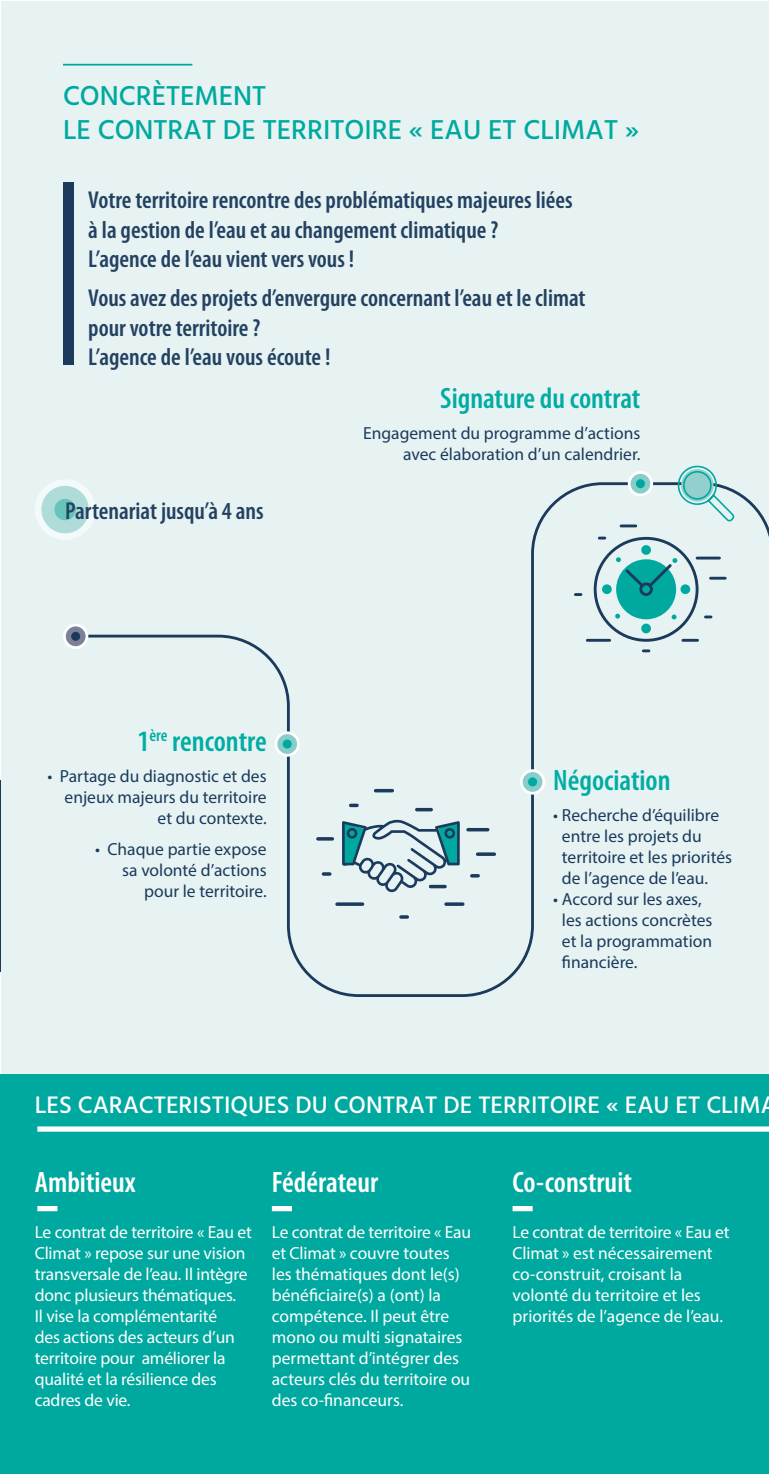
<style>
.page{position:relative;width:769px;height:1474px;background:#fff}
.page>*{position:absolute;margin:0;border:0;box-sizing:border-box;transform-origin:0 0}
.t1{font:600 condensed 29.57px "Myriad Pro";color:#00aca3}
.t2{font:600 condensed 29.57px "Myriad Pro";color:#fff}
.t3{font:500 28px/33.6px "Hind";color:#00a99f}
.t4{font:600 condensed 24.5px/29.4px "Myriad Pro";color:#244162}
.t5{font:500 24.5px "Hind";color:#fff}
.t6{font:17.5px/21px "Myriad Pro";letter-spacing:-.01em;color:#fff}
.t7{font:17.5px/21px "Myriad Pro";color:#1b3a5c;text-align:right}
</style>
<div class="page">
<div style="left:2px;top:1px;width:767px;height:1078px;background:#e6f3f2"></div>
<div style="left:1px;top:1074px;width:768px;height:399px;background:#00a99f"></div>
<svg style="left:81px;top:489px;width:688px;height:508px"></svg>
<div style="left:275px;top:731px;width:25px;height:25px;background:#fff;border-radius:50%"></div>
<div style="left:277px;top:734px;width:20px;height:20px;background:#87cdc9;border-radius:50%"></div>
<div style="left:283px;top:739px;width:9px;height:9px;background:#00a99f;border-radius:50%"></div>
<svg style="left:63px;top:623px;width:25px;height:26px"></svg>
<div style="left:66px;top:626px;width:20px;height:20px;background:#7c8098;border-radius:50%"></div>
<div style="left:71px;top:632px;width:9px;height:9px;background:#1b3a5c;border-radius:50%"></div>
<svg style="left:520px;top:769px;width:25px;height:25px"></svg>
<div style="left:523px;top:772px;width:19px;height:19px;background:#87cdc9;border-radius:50%"></div>
<div style="left:528px;top:777px;width:9px;height:9px;background:#00a99f;border-radius:50%"></div>
<svg style="left:342px;top:819px;width:118px;height:73px"></svg>
<hr style="left:468px;top:828px;width:20px;height:3px;background:#1b3a5c">
<hr style="left:337px;top:902px;width:26px;height:3px;background:#1b3a5c">
<svg style="left:351px;top:803px;width:6px;height:4px"></svg>
<svg style="left:323px;top:872px;width:7px;height:3px"></svg>
<svg style="left:472px;top:874px;width:6px;height:3px"></svg>
<svg style="left:401px;top:915px;width:6px;height:3px"></svg>
<svg style="left:478px;top:852px;width:16px;height:4px"></svg>
<hr style="left:446px;top:902px;width:17px;height:3px;background:#1b3a5c">
<hr style="left:376px;top:789px;width:16px;height:3px;background:#1b3a5c">
<svg style="left:430px;top:884px;width:15px;height:4px"></svg>
<hr style="left:417px;top:808px;width:14px;height:3px;background:#1b3a5c">
<hr style="left:318px;top:837px;width:14px;height:3px;background:#1b3a5c">
<hr style="left:63px;top:64px;width:129px;height:2px;background:#00a99f">
<div style="left:63px;top:182px;width:10px;height:183px;background:#1b3a5c"></div>
<div style="left:37px;top:1205px;width:20px;height:6px;background:#fff"></div>
<div style="left:272px;top:1205px;width:20px;height:6px;background:#fff"></div>
<div style="left:513px;top:1205px;width:20px;height:6px;background:#fff"></div>
<svg style="left:572px;top:465px;width:164px;height:188px"></svg>
<svg style="left:35px;top:480px;width:60px;height:60px"></svg>
<div style="left:54px;top:499px;width:22px;height:21px;background:#68c3bd;border-radius:50%"></div>
<div style="left:37px;top:1126px;width:732px;height:5px;background:#fff"></div>
<hr style="left:0;top:780px;width:1px;height:191px;background:#1b3a5c">
<h2 class="t3" style="left:63px;top:81px;width:578px">CONCRÈTEMENT<br>LE CONTRAT DE TERRITOIRE « EAU ET CLIMAT »</h2>
<h3 class="t4" style="left:88px;top:186px;width:486px">Votre territoire rencontre des problématiques majeures liées à la gestion de l’eau et au changement climatique ?<br>L’agence de l’eau vient vers vous !</h3>
<h3 class="t4" style="left:88px;top:284px;width:499px">Vous avez des projets d’envergure concernant l’eau et le climat pour votre territoire ?<br>L’agence de l’eau vous écoute !</h3>
<h3 class="t4" style="left:65px;top:496px;width:200px">Partenariat jusqu’à 4 ans</h3>
<h1 class="t1" style="left:137px;top:725px;width:131px">1<sup>ère</sup> rencontre</h1>
<p class="t7" style="left:48px;top:765px;width:221px">• Partage du diagnostic et des enjeux majeurs du territoire et du contexte.</p>
<p class="t7" style="left:95px;top:838px;width:173px">• Chaque partie expose sa volonté d’actions pour le territoire.</p>
<h1 class="t1" style="left:440px;top:381px;width:202px">Signature du contrat</h1>
<p class="t7" style="left:363px;top:422px;width:279px">Engagement du programme d’actions avec élaboration d’un calendrier.</p>
<h1 class="t1" style="left:553px;top:764px;width:119px">Négociation</h1>
<p class="t7" style="left:562px;top:804px;width:172px;text-align:left;text-indent:-9px">• Recherche d’équilibre entre les projets du territoire et les priorités de l’agence de l’eau.</p>
<p class="t7" style="left:562px;top:888px;width:152px;text-align:left;text-indent:-9px">• Accord sur les axes, les actions concrètes et la programmation financière.</p>
<h3 class="t5" style="left:35px;top:1087px;width:744px">LES CARACTERISTIQUES DU CONTRAT DE TERRITOIRE « EAU ET CLIMA</h3>
<h1 class="t2" style="left:35px;top:1166px;width:103px">Ambitieux</h1>
<p class="t6" style="left:35px;top:1221px;width:219px">Le contrat de territoire « Eau et<br>Climat » repose sur une vision transversale de l’eau. Il intègre donc plusieurs thématiques.<br>Il vise la complémentarité<br>des actions des acteurs d’un territoire pour améliorer la qualité et la résilience des cadres de vie.</p>
<h1 class="t2" style="left:272px;top:1166px;width:108px">Fédérateur</h1>
<p class="t6" style="left:272px;top:1221px;width:201px">Le contrat de territoire « Eau et Climat » couvre toutes les thématiques dont le(s) bénéficiaire(s) a (ont) la compétence. Il peut être mono ou multi signataires permettant d’intégrer des acteurs clés du territoire ou des co-financeurs.</p>
<h1 class="t2" style="left:513px;top:1166px;width:121px">Co-construit</h1>
<p class="t6" style="left:513px;top:1221px;width:219px">Le contrat de territoire « Eau et<br>Climat » est nécessairement co-construit, croisant la volonté du territoire et les priorités de l’agence de l’eau.</p>
</div>
